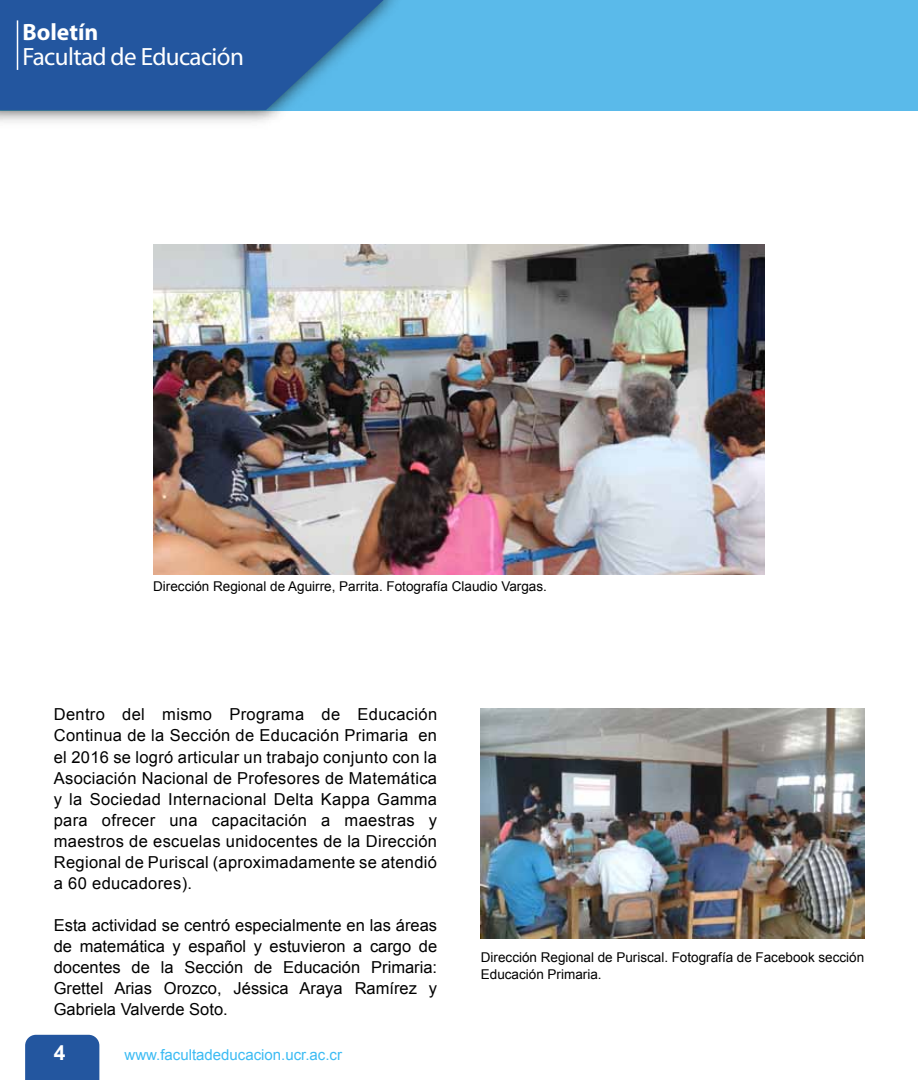
<style>
.page{position:relative;width:918px;height:1080px;background:#fff}
.page>*{position:absolute;margin:0;border:0;box-sizing:border-box;transform-origin:0 0}
.t1{font:25.05px "Myriad Pro";letter-spacing:-.025em;color:#fff}
.t2{font:700 23.7px "Myriad";color:#fff}
.t3{font:700 21px "Arial";color:#fff}
.t4{font:16.5px/21px "Arial";letter-spacing:.01em;color:#000;text-align:justify}
.t5{font:15px "Arial";color:#3bbbf3}
.t6{font:13.5px/16.5px "Arial";color:#000}
</style>
<div class="page">
<div style="left:0;top:0;width:918px;height:111px;background:#5abaea"></div>
<svg style="left:0;top:0;width:384px;height:110px;background:#2a63a8"></svg>
<div style="left:25px;top:1035px;width:74px;height:45px;background:#23569f"></div>
<hr style="left:17px;top:20px;width:1px;height:50px;background:#fff">
<img style="left:481px;top:708px;width:383px;height:231px">
<img style="left:153px;top:244px;width:612px;height:331px">
<h2 class="t2" style="left:22px;top:20px;width:78px">Boletín</h2>
<h1 class="t1" style="left:22px;top:43px;width:223px">Facultad de Educación</h1>
<p class="t6" style="left:153px;top:578px;width:395px">Dirección Regional de Aguirre, Parrita. Fotografía Claudio Vargas.</p>
<p class="t4" style="left:54px;top:704px;width:385px">Dentro del mismo Programa de Educación Continua de la Sección de Educación Primaria en el 2016 se logró articular un trabajo conjunto con la Asociación Nacional de Profesores de Matemática y la Sociedad Internacional Delta Kappa Gamma para ofrecer una capacitación a maestras y maestros de escuelas unidocentes de la Dirección Regional de Puriscal (aproximadamente se atendió a 60 educadores).</p>
<p class="t4" style="left:54px;top:914px;width:385px">Esta actividad se centró especialmente en las áreas de matemática y español y estuvieron a cargo de docentes de la Sección de Educación Primaria:<br>Grettel Arias Orozco, Jéssica Araya Ramírez y Gabriela Valverde Soto.</p>
<p class="t3" style="left:54px;top:1041px;width:13px">4</p>
<p class="t5" style="left:125px;top:1046px;width:219px">www.facultadeducacion.ucr.ac.cr</p>
<p class="t6" style="left:481px;top:949px;width:385px">Dirección Regional de Puriscal. Fotografía de Facebook sección<br>Educación Primaria.</p>
</div>
